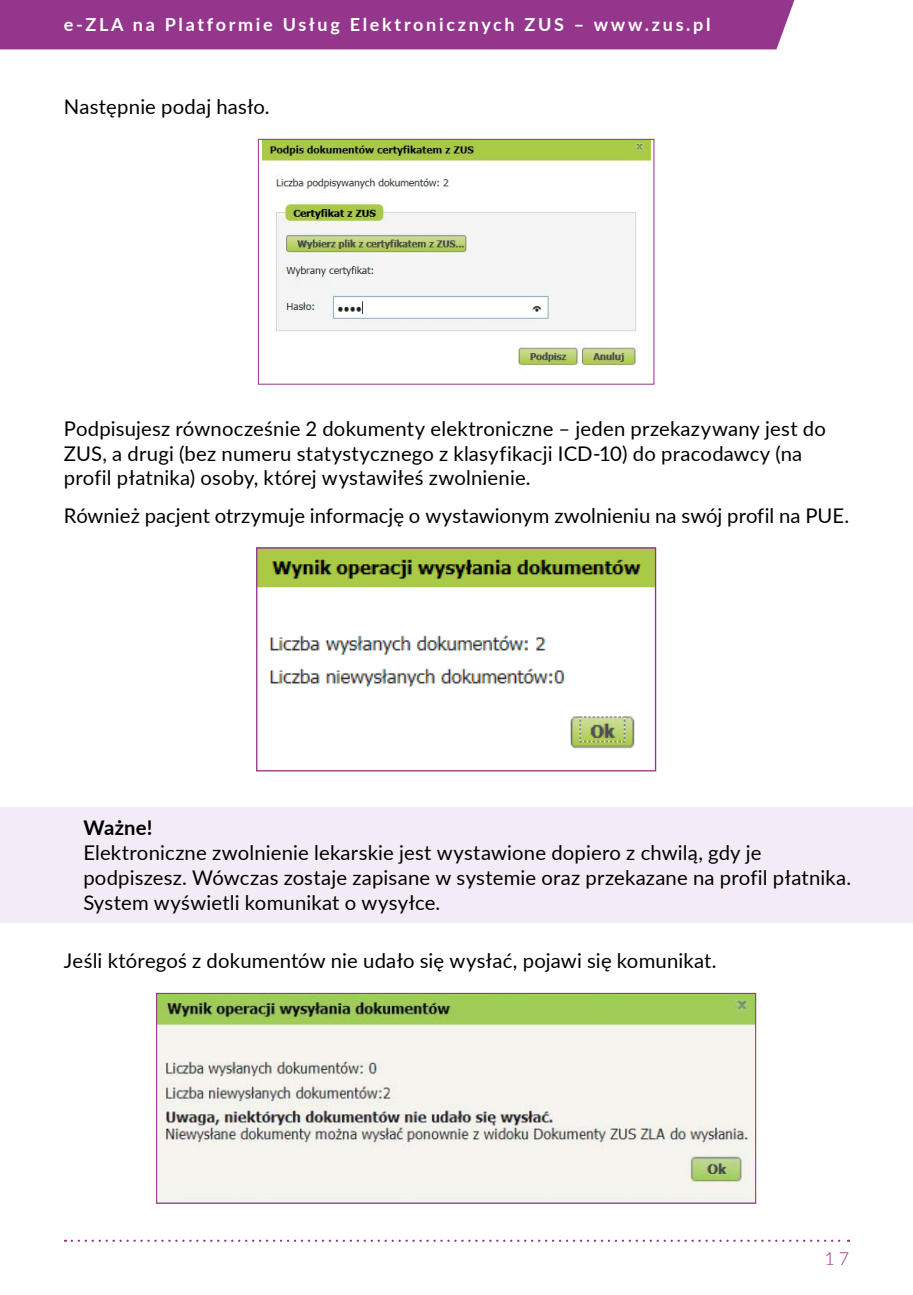
<style>
.page{position:relative;width:913px;height:1295px;background:#fff}
.page>*{position:absolute;margin:0;border:0;box-sizing:border-box;transform-origin:0 0}
.tekst_podstawowy_9_1{font:20.25px/24.8px "Lato";letter-spacing:.01em;color:#000}
.t1{font:700 18px "Lato";letter-spacing:.15em;color:#fff}
.t2{font:300 18px "Lato";color:#94368b}
.s1{font-weight:700}
</style>
<div class="page">
<div style="left:0;top:0;width:795px;height:49px;background:#94368b"></div>
<svg style="left:72px;top:1239px;width:776px;height:3px"></svg>
<svg style="left:257px;top:138px;width:397px;height:247px"></svg>
<img style="left:258px;top:549px;width:396px;height:200px">
<div style="left:256px;top:547px;width:400px;height:224px;border:1px solid #94368b"></div>
<div style="left:0;top:807px;width:912px;height:116px;background:#f3ecf6"></div>
<img style="left:158px;top:995px;width:595px;height:207px">
<div style="left:156px;top:993px;width:599px;height:211px;border:1px solid #94368b"></div>
<p class="t1" style="left:64px;top:11px;width:648px">e-ZLA na Platformie Usług Elektronicznych ZUS – www.zus.pl</p>
<p class="tekst_podstawowy_9_1" style="left:64px;top:93px;width:207px">Następnie podaj hasło.</p>
<p class="tekst_podstawowy_9_1" style="left:64px;top:415px;width:763px">Podpisujesz równocześnie 2 dokumenty elektroniczne – jeden przekazywany jest do<br>ZUS, a drugi (bez numeru statystycznego z klasyfikacji ICD-10) do pracodawcy (na profil płatnika) osoby, której wystawiłeś zwolnienie.</p>
<p class="tekst_podstawowy_9_1" style="left:64px;top:502px;width:786px">Również pacjent otrzymuje informację o wystawionym zwolnieniu na swój profil na PUE.</p>
<p class="tekst_podstawowy_9_1" style="left:83px;top:815px;width:769px"><span class="s1">Ważne!<br></span>Elektroniczne zwolnienie lekarskie jest wystawione dopiero z chwilą, gdy je podpiszesz. Wówczas zostaje zapisane w systemie oraz przekazane na profil płatnika.<br>System wyświetli komunikat o wysyłce.</p>
<p class="tekst_podstawowy_9_1" style="left:64px;top:947px;width:654px">Jeśli któregoś z dokumentów nie udało się wysłać, pojawi się komunikat.</p>
<p class="t2" style="left:824px;top:1246px;width:26px">17</p>
</div>
